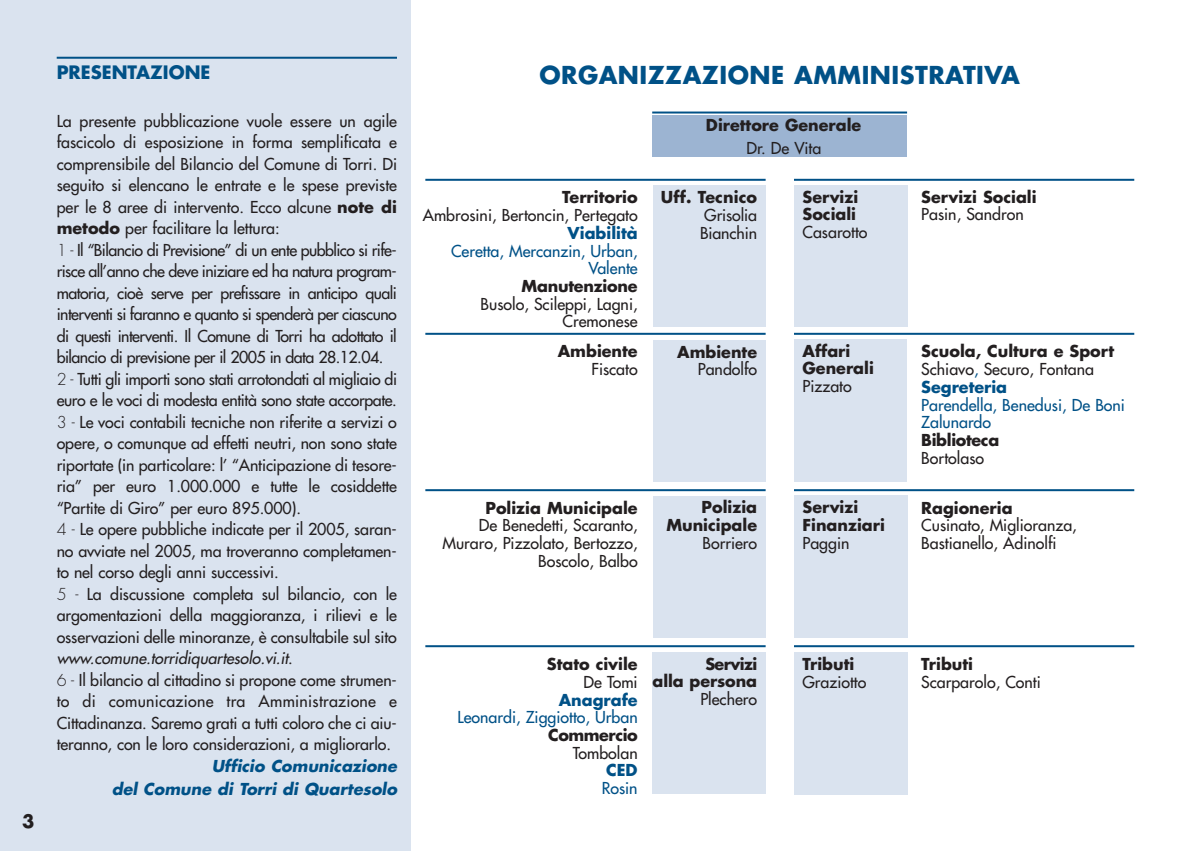
<style>
.page{position:relative;width:1191px;height:851px;background:#fff}
.page>*{position:absolute;margin:0;border:0;box-sizing:border-box;transform-origin:0 0}
.t1{font:700 24px "Futura LT";letter-spacing:.02em;color:#005187}
.t2{font:700 18px "Futura LT";color:#005187}
.t3{font:700 18px "Futura LT";color:#231f20}
.t4{font:16px/21.4px "Futura LT";letter-spacing:-.005em;color:#231f20}
.t5{font:700 16px/17.8px "Futura LT";color:#231f20}
.t6{font:16px/17.8px "Futura LT";color:#005187;text-align:right}
.t7{font:italic 700 16px/22.2px "Futura LT";color:#005187;text-align:right}
.t8{font:700 16px "Futura LT";color:#005187}
.t9{font:700 16px "Futura LT";letter-spacing:-.02em;color:#231f20}
.t10{font:700 16px "Futura LT";letter-spacing:-.03em;color:#231f20}
.s1{font-weight:700}
.s2{font-weight:300}
.s3{font-style:italic}
.s4{color:#005187}
.s5{font-weight:700;color:#005187}
</style>
<div class="page">
<div style="left:0;top:0;width:411px;height:850px;background:#dae3ef"></div>
<hr style="left:57px;top:57px;width:340px;height:2px;background:#005187">
<div style="left:652px;top:115px;width:255px;height:42px;background:#9cb4d2"></div>
<hr style="left:652px;top:111px;width:255px;height:2px;background:#005187">
<div style="left:652px;top:185px;width:113px;height:142px;background:#dae3ef"></div>
<div style="left:652px;top:340px;width:113px;height:141px;background:#dae3ef"></div>
<div style="left:653px;top:496px;width:112px;height:142px;background:#dae3ef"></div>
<div style="left:652px;top:652px;width:113px;height:142px;background:#dae3ef"></div>
<div style="left:794px;top:185px;width:113px;height:142px;background:#dae3ef"></div>
<div style="left:794px;top:339px;width:112px;height:142px;background:#dae3ef"></div>
<div style="left:794px;top:496px;width:113px;height:142px;background:#dae3ef"></div>
<div style="left:794px;top:652px;width:113px;height:142px;background:#dae3ef"></div>
<hr style="left:425px;top:179px;width:340px;height:2px;background:#005187">
<hr style="left:794px;top:179px;width:340px;height:2px;background:#005187">
<hr style="left:425px;top:333px;width:340px;height:2px;background:#005187">
<hr style="left:794px;top:333px;width:340px;height:2px;background:#005187">
<hr style="left:425px;top:489px;width:340px;height:2px;background:#005187">
<hr style="left:794px;top:489px;width:340px;height:2px;background:#005187">
<hr style="left:425px;top:645px;width:340px;height:2px;background:#005187">
<hr style="left:794px;top:645px;width:340px;height:2px;background:#005187">
<p class="t3" style="left:22px;top:812px;width:14px">3</p>
<p class="t2" style="left:57px;top:64px;width:155px">PRESENTAZIONE</p>
<p class="t4" style="left:57px;top:112px;width:342px">La presente pubblicazione vuole essere un agile fascicolo di esposizione in forma semplificata e comprensibile del Bilancio del Comune di Torri. Di seguito si elencano le entrate e le spese previste per le 8 aree di intervento. Ecco alcune <span class="s1">note di metodo</span> per facilitare la lettura:<br><span class="s2">1 -</span> Il “Bilancio di Previsione” di un ente pubblico si rife&shy;risce all’anno che deve iniziare ed ha natura program&shy;matoria, cioè serve per prefissare in anticipo quali interventi si faranno e quanto si spenderà per ciascuno di questi interventi. Il Comune di Torri ha adottato il bilancio di previsione per il 2005 in data 28.12.04.<br><span class="s2">2 -</span> Tutti gli importi sono stati arrotondati al migliaio di euro e le voci di modesta entità sono state accorpate.<br><span class="s2">3 -</span> Le voci contabili tecniche non riferite a servizi o opere, o comunque ad effetti neutri, non sono state riportate (in particolare: l’ “Anticipazione di tesore&shy;ria” per euro 1.000.000 e tutte le cosiddette “Partite di Giro” per euro 895.000).<br><span class="s2">4 -</span> Le opere pubbliche indicate per il 2005, saran&shy;no avviate nel 2005, ma troveranno completamen&shy;to nel corso degli anni successivi.<br><span class="s2">5 -</span> La discussione completa sul bilancio, con le argomentazioni della maggioranza, i rilievi e le osservazioni delle minoranze, è consultabile sul sito <span class="s3">www.comune.torridiquartesolo.vi.it</span>.<br><span class="s2">6 -</span> Il bilancio al cittadino si propone come strumen&shy;to di comunicazione tra Amministrazione e Cittadinanza. Saremo grati a tutti coloro che ci aiu&shy;teranno, con le loro considerazioni, a migliorarlo.</p>
<p class="t7" style="left:112px;top:756px;width:287px">Ufficio Comunicazione<br>del Comune di Torri di Quartesolo</p>
<h1 class="t1" style="left:539px;top:64px;width:482px">ORGANIZZAZIONE AMMINISTRATIVA</h1>
<p class="t5" style="left:706px;top:117px;width:157px">Direttore Generale</p>
<p class="t4" style="left:746px;top:139px;width:76px">Dr. De Vita</p>
<p class="t5" style="left:802px;top:189px;width:57px">Servizi<br>Sociali</p>
<p class="t4" style="left:802px;top:223px;width:67px">Casarotto</p>
<p class="t5" style="left:921px;top:189px;width:117px">Servizi Sociali</p>
<p class="t4" style="left:921px;top:206px;width:104px">Pasin, Sandron</p>
<p class="t5" style="left:661px;top:190px;width:98px">Uff. Tecnico</p>
<p class="t4" style="left:700px;top:208px;width:59px;line-height:17.8px">Grisolia<br>Bianchin</p>
<p class="t5" style="left:562px;top:190px;width:77px">Territorio</p>
<p class="t4" style="left:423px;top:206px;width:216px">Ambrosini, Bertoncin, Pertegato</p>
<p class="t8" style="left:567px;top:225px;width:72px">Viabilità</p>
<p class="t6" style="left:451px;top:244px;width:188px">Ceretta, Mercanzin, Urban,<br>Valente</p>
<p class="t5" style="left:521px;top:278px;width:118px">Manutenzione</p>
<p class="t4" style="left:480px;top:297px;width:159px;line-height:17.8px;text-align:right">Busolo, Scileppi, Lagni,<br>Cremonese</p>
<p class="t5" style="left:558px;top:344px;width:81px">Ambiente</p>
<p class="t4" style="left:591px;top:360px;width:48px">Fiscato</p>
<p class="t5" style="left:802px;top:343px;width:73px">Affari<br>Generali</p>
<p class="t4" style="left:802px;top:377px;width:51px">Pizzato</p>
<p class="t4" style="left:921px;top:344px;width:194px;line-height:17.6px"><span class="s1">Scuola, Cultura e Sport<br></span>Schiavo<span class="s4">,</span> Securo, Fontana<br><span class="s5">Segreteria</span></p>
<p class="t6" style="left:921px;top:397px;width:205px;text-align:left">Parendella, Benedusi, De Boni<br>Zalunardo</p>
<p class="t9" style="left:921px;top:432px;width:79px">Biblioteca</p>
<p class="t4" style="left:921px;top:449px;width:64px">Bortolaso</p>
<p class="t5" style="left:921px;top:500px;width:93px">Ragioneria</p>
<p class="t4" style="left:921px;top:518px;width:157px;line-height:17.8px">Cusinato, Miglioranza,<br>Bastianello, Adinolfi</p>
<p class="t5" style="left:677px;top:344px;width:81px">Ambiente</p>
<p class="t4" style="left:698px;top:361px;width:61px">Pandolfo</p>
<p class="t5" style="left:802px;top:499px;width:84px">Servizi<br>Finanziari</p>
<p class="t4" style="left:802px;top:534px;width:48px">Paggin</p>
<p class="t5" style="left:666px;top:500px;width:92px;text-align:right">Polizia<br>Municipale</p>
<p class="t4" style="left:702px;top:534px;width:56px">Borriero</p>
<p class="t5" style="left:485px;top:500px;width:154px">Polizia Municipale</p>
<p class="t4" style="left:442px;top:518px;width:197px;line-height:17.8px;text-align:right">De Benedetti, Scaranto,<br>Muraro, Pizzolato, Bertozzo,<br>Boscolo, Balbo</p>
<p class="t5" style="left:547px;top:656px;width:92px">Stato civile</p>
<p class="t4" style="left:583px;top:673px;width:56px">De Tomi</p>
<p class="t8" style="left:559px;top:692px;width:80px">Anagrafe</p>
<p class="t6" style="left:457px;top:710px;width:181px">Leonardi, Ziggiotto, Urban</p>
<p class="t10" style="left:548px;top:727px;width:91px">Commercio</p>
<p class="t4" style="left:573px;top:744px;width:66px">Tombolan</p>
<p class="t8" style="left:606px;top:763px;width:33px">CED</p>
<p class="t6" style="left:602px;top:781px;width:37px">Rosin</p>
<p class="t5" style="left:652px;top:656px;width:106px;text-align:right">Servizi<br>alla persona</p>
<p class="t4" style="left:700px;top:690px;width:58px">Plechero</p>
<p class="t5" style="left:802px;top:656px;width:53px">Tributi</p>
<p class="t4" style="left:802px;top:673px;width:65px">Graziotto</p>
<p class="t5" style="left:921px;top:656px;width:53px">Tributi</p>
<p class="t4" style="left:921px;top:673px;width:121px">Scarparolo, Conti</p>
</div>
